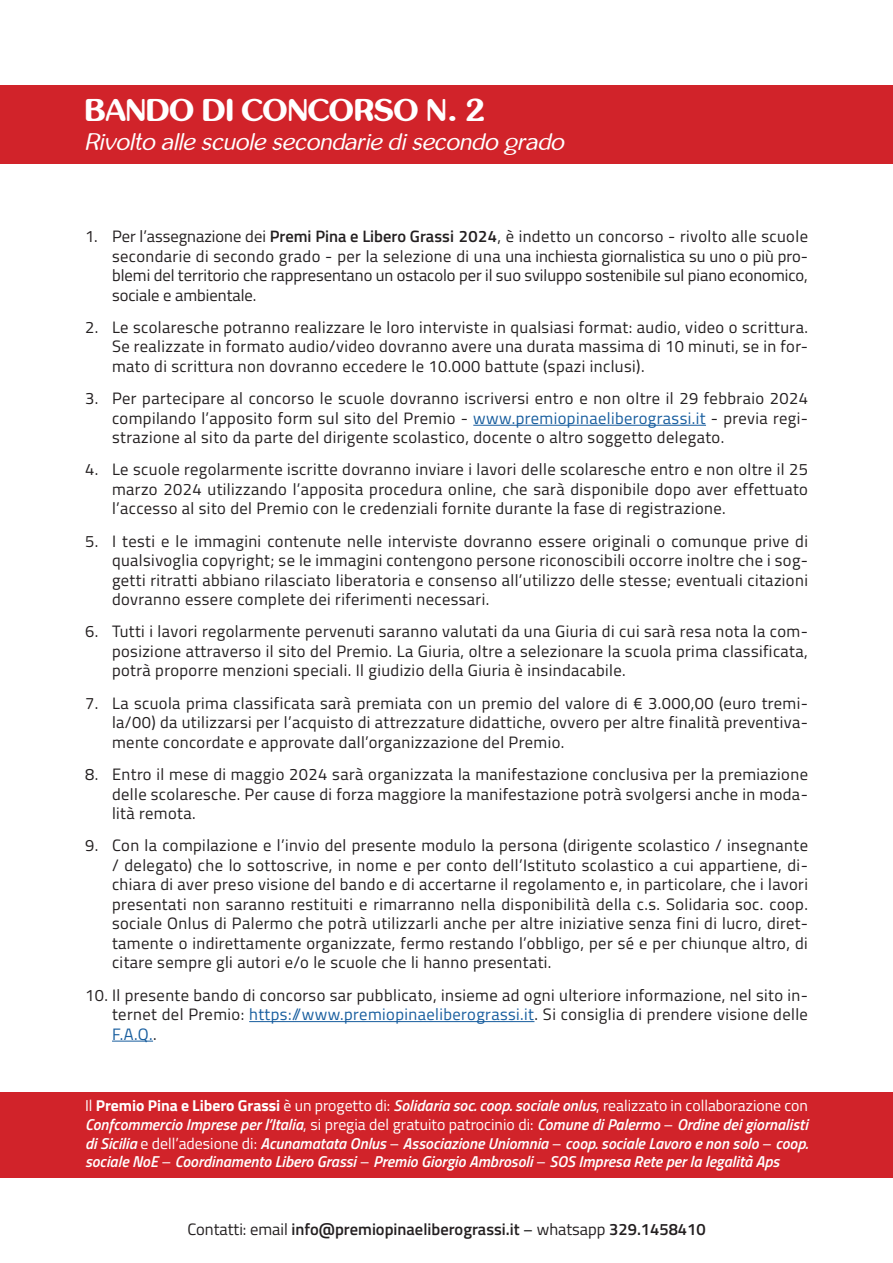
<style>
.page{position:relative;width:893px;height:1263px;background:#fff}
.page>*{position:absolute;margin:0;border:0;box-sizing:border-box;transform-origin:0 0}
.t1{font:700 31.5px "inglobal";color:#fff}
.t2{font:italic 24px "inglobal";color:#fff}
.t3{font:16.5px/19.5px "Titillium Web";letter-spacing:.025em;color:#231f20;text-align:justify}
.t4{font:600 16.5px "Titillium Web";color:#231f20}
.t5{font:italic 600 15.75px/18.9px "Titillium Web";color:#fff;text-align:justify}
.s1{font-weight:600}
.s2{color:#175d9e}
.s3{font-weight:400;font-style:normal}
.s4{font-weight:700;font-style:normal}
.s5{font-weight:400}
.s6{font-weight:400;font-size:15.75px;color:#000}
</style>
<div class="page">
<div style="left:0;top:85px;width:893px;height:79px;background:#d1232a"></div>
<hr style="left:473px;top:425px;width:233px;height:1px;background:#175d9e">
<hr style="left:249px;top:1021px;width:285px;height:1px;background:#175d9e">
<hr style="left:112px;top:1041px;width:41px;height:1px;background:#175d9e">
<div style="left:0;top:1093px;width:893px;height:85px;background:#d1232a"></div>
<h1 class="t1" style="left:85px;top:92px;width:401px">BANDO DI CONCORSO N. 2</h1>
<h2 class="t2" style="left:85px;top:128px;width:480px">Rivolto alle scuole secondarie di secondo grado</h2>
<p class="t3" style="left:112px;top:226px;width:697px;text-indent:-27px">1. Per l’assegnazione dei <span class="s1">Premi Pina e Libero Grassi 2024</span>, è indetto un concorso - rivolto alle scuole secondarie di secondo grado - per la selezione di una una inchiesta giornalistica su uno o più pro&shy;blemi del territorio che rappresentano un ostacolo per il suo sviluppo sostenibile sul piano economico, sociale e ambientale.</p>
<p class="t3" style="left:112px;top:317px;width:697px;text-indent:-27px">2. Le scolaresche potranno realizzare le loro interviste in qualsiasi format: audio, video o scrittura.<br>Se realizzate in formato audio/video dovranno avere una durata massima di 10 minuti, se in for&shy;mato di scrittura non dovranno eccedere le 10.000 battute (spazi inclusi).</p>
<p class="t3" style="left:112px;top:388px;width:697px;text-indent:-27px">3. Per partecipare al concorso le scuole dovranno iscriversi entro e non oltre il 29 febbraio 2024 compilando l’apposito form sul sito del Premio - <span class="s2">www.premiopinaeliberograssi.it</span> - previa regi&shy;strazione al sito da parte del dirigente scolastico, docente o altro soggetto delegato.</p>
<p class="t3" style="left:112px;top:459px;width:697px;text-indent:-27px">4. Le scuole regolarmente iscritte dovranno inviare i lavori delle scolaresche entro e non oltre il 25 marzo 2024 utilizzando l’apposita procedura online, che sarà disponibile dopo aver effettuato l’accesso al sito del Premio con le credenziali fornite durante la fase di registrazione.</p>
<p class="t3" style="left:112px;top:530px;width:697px;text-indent:-27px">5. I testi e le immagini contenute nelle interviste dovranno essere originali o comunque prive di qualsivoglia copyright; se le immagini contengono persone riconoscibili occorre inoltre che i sog&shy;getti ritratti abbiano rilasciato liberatoria e consenso all’utilizzo delle stesse; eventuali citazioni dovranno essere complete dei riferimenti necessari.</p>
<p class="t3" style="left:112px;top:621px;width:697px;text-indent:-27px">6. Tutti i lavori regolarmente pervenuti saranno valutati da una Giuria di cui sarà resa nota la com&shy;posizione attraverso il sito del Premio. La Giuria, oltre a selezionare la scuola prima classificata, potrà proporre menzioni speciali. Il giudizio della Giuria è insindacabile.</p>
<p class="t3" style="left:112px;top:692px;width:697px;text-indent:-27px">7. La scuola prima classificata sarà premiata con un premio del valore di € 3.000,00 (euro tremi&shy;la/00) da utilizzarsi per l’acquisto di attrezzature didattiche, ovvero per altre finalità preventiva&shy;mente concordate e approvate dall’organizzazione del Premio.</p>
<p class="t3" style="left:112px;top:764px;width:697px;text-indent:-27px">8. Entro il mese di maggio 2024 sarà organizzata la manifestazione conclusiva per la premiazione delle scolaresche. Per cause di forza maggiore la manifestazione potrà svolgersi anche in moda&shy;lità remota.</p>
<p class="t3" style="left:112px;top:835px;width:697px;text-indent:-27px">9. Con la compilazione e l’invio del presente modulo la persona (dirigente scolastico / insegnante / delegato) che lo sottoscrive, in nome e per conto dell’Istituto scolastico a cui appartiene, di&shy;chiara di aver preso visione del bando e di accertarne il regolamento e, in particolare, che i lavori presentati non saranno restituiti e rimarranno nella disponibilità della c.s. Solidaria soc. coop. sociale Onlus di Palermo che potrà utilizzarli anche per altre iniziative senza fini di lucro, diret&shy;tamente o indirettamente organizzate, fermo restando l’obbligo, per sé e per chiunque altro, di citare sempre gli autori e/o le scuole che li hanno presentati.</p>
<p class="t3" style="left:112px;top:984px;width:697px;text-indent:-27px">10. Il presente bando di concorso sar pubblicato, insieme ad ogni ulteriore informazione, nel sito in&shy;ternet del Premio: <span class="s2">https://www.premiopinaeliberograssi.it</span>. Si consiglia di prendere visione delle <span class="s2">F.A.Q.</span>.</p>
<p class="t5" style="left:85px;top:1095px;width:724px"><span class="s3">Il</span> <span class="s4">Premio Pina e Libero Grassi</span> <span class="s3">è un progetto di:</span> Solidaria soc. coop. sociale onlus<span class="s3">, realizzato in collaborazione con </span>Confcommercio Imprese per l’Italia<span class="s3">, si pregia del gratuito patrocinio di:</span> Comune di Palermo <span class="s3">–</span> Ordine dei giornalisti di Sicilia <span class="s3">e dell’adesione di:</span> Acunamatata Onlus <span class="s3">–</span> Associazione Uniomnia <span class="s3">–</span> coop. sociale Lavoro e non solo <span class="s3">–</span> coop. sociale NoE <span class="s3">–</span> Coordinamento Libero Grassi <span class="s3">–</span> Premio Giorgio Ambrosoli <span class="s3">–</span> SOS Impresa Rete per la legalità Aps</p>
<p class="t4" style="left:187px;top:1217px;width:520px"><span class="s5">Contatti: email</span> info@premiopinaeliberograssi.it <span class="s6">–</span> <span class="s5">whatsapp</span> 329.1458410</p>
</div>
